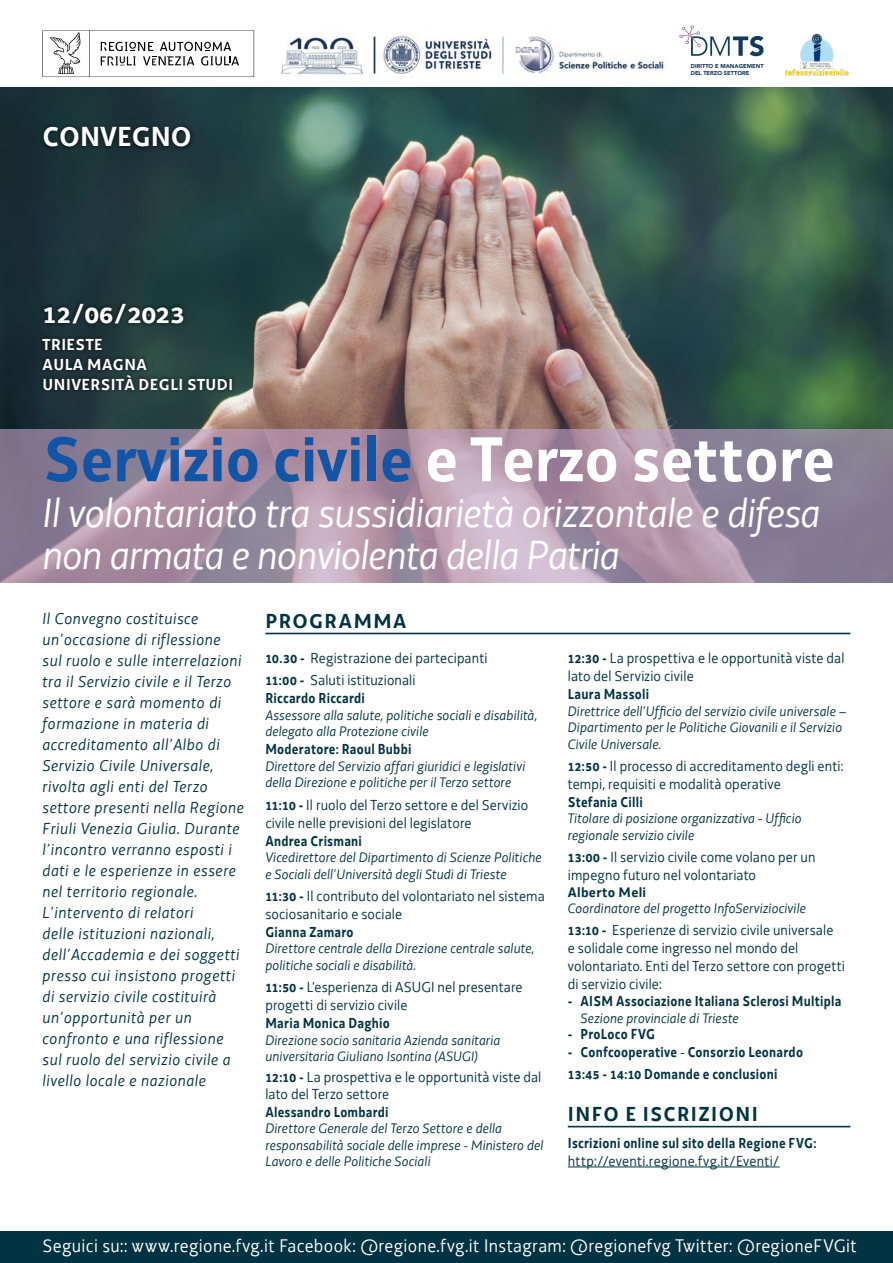
<style>
.page{position:relative;width:893px;height:1263px;background:#fff}
.page>*{position:absolute;margin:0;border:0;box-sizing:border-box;transform-origin:0 0}
.t1{font:700 66px "Decima WE";letter-spacing:-.005em;color:#1255a6}
.t2{font:italic 42px/42px "Decima WE";letter-spacing:-.005em;color:#fff}
.t3{font:700 28.5px "Decima WE";color:#fff}
.t4{font:700 21px "Decima WE";letter-spacing:.07em;color:#013342}
.t5{font:18.9px "Decima WE";letter-spacing:.02em;color:#fff}
.t6{font:italic 16.5px/21px "Decima WE";letter-spacing:.04em;color:#013342}
.t7{font:700 16.5px/19.8px "Decima WE";letter-spacing:.03em;color:#fff}
.t8{font:15px/18px "Decima WE";letter-spacing:.01em;color:#013342}
.t9{font:700 15px/22.2px "Decima WE";letter-spacing:.015em;color:#013342;scale:.89 1}
.t10{font:italic 14.25px/16.5px "Decima WE";letter-spacing:.015em;color:#013342}
.t11{font:700 14.25px "Decima WE";letter-spacing:.025em;color:#013342}
.t12{font:900 5.7px/6.9px "Avenir";color:#14395e}
.s1{font-family:"Futura PT";font-weight:600}
.s2{color:#fff}
.s3{font-weight:700}
.s4{font-weight:400}
</style>
<div class="page">
<div style="left:0;top:1231px;width:893px;height:32px;background:#013342"></div>
<img style="left:0;top:87px;width:893px;height:342px">
<svg style="left:43px;top:30px;width:211px;height:47px"></svg>
<svg style="left:0;top:429px;width:893px;height:153px;background:#a28da2"></svg>
<div style="left:40px;top:299px;width:148px;height:29px;background:#000;opacity:.75"></div>
<div style="left:39px;top:123px;width:156px;height:28px;background:#000;opacity:.75"></div>
<div style="left:38px;top:334px;width:198px;height:60px;background:#000;opacity:.75"></div>
<hr style="left:265px;top:633px;width:585px;height:1px;background:#013342">
<hr style="left:568px;top:1126px;width:282px;height:1px;background:#013342">
<hr style="left:568px;top:1166px;width:212px;height:1px;background:#013342">
<svg style="left:679px;top:25px;width:84px;height:31px"></svg>
<img style="left:785px;top:33px;width:64px;height:43px">
<img style="left:281px;top:36px;width:383px;height:39px">
<h3 class="t3" style="left:43px;top:119px;width:151px">CONVEGNO</h3>
<h3 class="t3" style="left:43px;top:296px;width:143px">12/06/2023</h3>
<p class="t7" style="left:43px;top:335px;width:192px">TRIESTE<br>AULA MAGNA<br>UNIVERSITÀ DEGLI STU<span class="s1">DI</span></p>
<p class="t12" style="left:691px;top:63px;width:75px">DIRITTO E MANAGEMENT<br>DEL TERZO SETTORE</p>
<h1 class="t1" style="left:43px;top:419px;width:794px">Servizio civile <span class="s2">e Terzo settore</span></h1>
<h2 class="t2" style="left:43px;top:492px;width:779px">Il volontariato tra sussidiarietà orizzontale e difesa non armata e nonviolenta della Patria</h2>
<p class="t6" style="left:43px;top:608px;width:203px">Il Convegno costituisce un’occasione di riflessione sul ruolo e sulle interrelazioni tra il Servizio civile e il Terzo settore e sarà momento di formazione in materia di accreditamento all’Albo di<br>Servizio Civile Universale, rivolta agli enti del Terzo settore presenti nella Regione<br>Friuli Venezia Giulia. Durante l’incontro verranno esposti i dati e le esperienze in essere nel territorio regionale.<br>L’intervento di relatori<br>delle istituzioni nazionali, dell’Accademia e dei soggetti presso cui insistono progetti di servizio civile costituirà un’opportunità per un confronto e una riflessione sul ruolo del servizio civile a livello locale e nazionale</p>
<h3 class="t4" style="left:265px;top:608px;width:142px">PROGRAMMA</h3>
<p class="t8" style="left:265px;top:647px;width:224px;line-height:22.2px"><span class="s3">10.30 -</span> Registrazione dei partecipanti<br><span class="s3">11:00 -</span> Saluti istituzionali</p>
<p class="t9" style="left:265px;top:687px;width:113px">Riccardo Riccardi</p>
<p class="t10" style="left:265px;top:707px;width:273px">Assessore alla salute, politiche sociali e disabilità, delegato alla Protezione civile</p>
<p class="t9" style="left:265px;top:738px;width:166px">Moderatore: Raoul Bubbi</p>
<p class="t10" style="left:265px;top:758px;width:261px">Direttore del Servizio affari giuridici e legislativi della Direzione e politiche per il Terzo settore</p>
<p class="t8" style="left:265px;top:796px;width:265px"><span class="s3">11:10 -</span> Il ruolo del Terzo settore e del Servizio civile nelle previsioni del legislatore</p>
<p class="t9" style="left:265px;top:830px;width:110px">Andrea Crismani</p>
<p class="t10" style="left:265px;top:849px;width:278px">Vicedirettore del Dipartimento di Scienze Politiche e Sociali dell’Università degli Studi di Trieste</p>
<p class="t8" style="left:265px;top:887px;width:281px"><span class="s3">11:30 -</span> Il contributo del volontariato nel sistema sociosanitario e sociale</p>
<p class="t9" style="left:265px;top:921px;width:101px">Gianna Zamaro</p>
<p class="t10" style="left:265px;top:940px;width:271px">Direttore centrale della Direzione centrale salute, politiche sociali e disabilità.</p>
<p class="t8" style="left:265px;top:978px;width:259px"><span class="s3">11:50 -</span> L’esperienza di ASUGI nel presentare progetti di servizio civile</p>
<p class="t9" style="left:265px;top:1012px;width:141px">Maria Monica Daghio</p>
<p class="t10" style="left:265px;top:1031px;width:236px">Direzione socio sanitaria Azienda sanitaria universitaria Giuliano Isontina (ASUGI)</p>
<p class="t8" style="left:265px;top:1069px;width:278px;line-height:16.5px"><span class="s3">12:10 -</span> La prospettiva e le opportunità viste dal lato del Terzo settore</p>
<p class="t9" style="left:265px;top:1100px;width:140px">Alessandro Lombardi</p>
<p class="t10" style="left:265px;top:1120px;width:279px">Direttore Generale del Terzo Settore e della responsabilità sociale delle imprese - Ministero del<br>Lavoro e delle Politiche Sociali</p>
<p class="t8" style="left:568px;top:649px;width:278px"><span class="s3">12:30 -</span> La prospettiva e le opportunità viste dal lato del Servizio civile</p>
<p class="t9" style="left:568px;top:683px;width:93px">Laura Massoli</p>
<p class="t10" style="left:568px;top:702px;width:280px">Direttrice dell’Ufficio del servizio civile universale –<br>Dipartimento per le Politiche Giovanili e il Servizio<br>Civile Universale.</p>
<p class="t8" style="left:568px;top:757px;width:277px"><span class="s3">12:50 -</span> Il processo di accreditamento degli enti: tempi, requisiti e modalità operative</p>
<p class="t9" style="left:568px;top:791px;width:86px">Stefania Cilli</p>
<p class="t10" style="left:568px;top:810px;width:235px">Titolare di posizione organizzativa - Ufficio regionale servizio civile</p>
<p class="t8" style="left:568px;top:848px;width:249px"><span class="s3">13:00 -</span> Il servizio civile come volano per un impegno futuro nel volontariato</p>
<p class="t11" style="left:568px;top:883px;width:80px">Alberto Meli</p>
<p class="t10" style="left:568px;top:900px;width:240px">Coordinatore del progetto InfoServiziocivile</p>
<p class="t8" style="left:568px;top:922px;width:279px"><span class="s3">13:10 -</span> Esperienze di servizio civile universale<br>e solidale come ingresso nel mondo del volontariato. Enti del Terzo settore con progetti di servizio civile:</p>
<p class="t9" style="left:568px;top:990px;width:309px">- AISM Associazione Italiana Sclerosi Multipla</p>
<p class="t10" style="left:581px;top:1009px;width:160px">Sezione provinciale di Trieste</p>
<p class="t9" style="left:568px;top:1023px;width:99px">- ProLoco FVG</p>
<p class="t9" style="left:568px;top:1041px;width:266px">- Confcooperative <span class="s4">-</span> Consorzio Leonardo<br>13:45 - 14:10 Domande e conclusioni</p>
<h3 class="t4" style="left:568px;top:1101px;width:191px">INFO E ISCRIZIONI</h3>
<p class="t9" style="left:568px;top:1132px;width:281px">Iscrizioni online sul sito della Regione FVG:</p>
<p class="t8" style="left:568px;top:1152px;width:213px">http://eventi.regione.fvg.it/Eventi/</p>
<h3 class="t5" style="left:43px;top:1234px;width:816px">Seguici su:: www.regione.fvg.it Facebook: @regione.fvg.it Instagram: @regionefvg Twitter: @regioneFVGit</h3>
</div>
